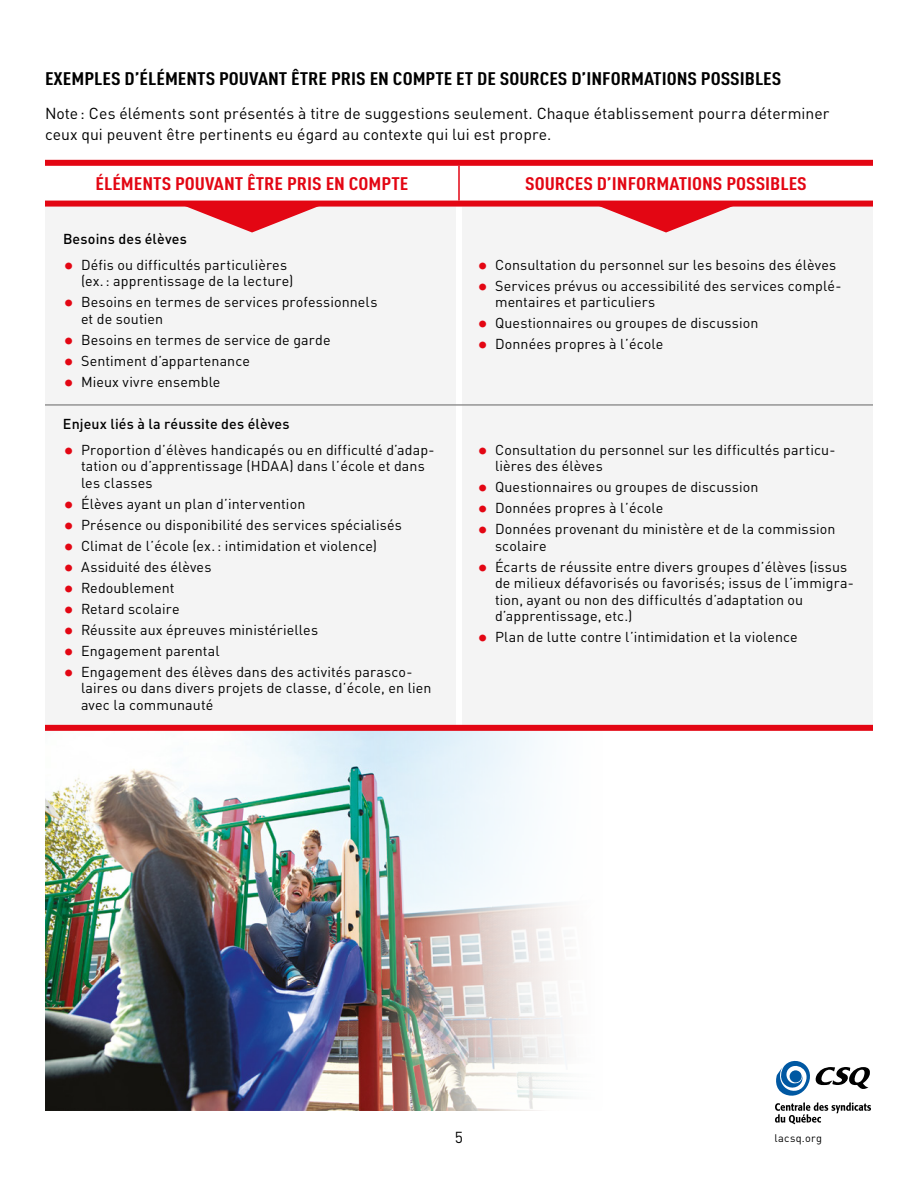
<style>
.page{position:relative;width:918px;height:1188px;background:#fff}
.page>*{position:absolute;margin:0;border:0;box-sizing:border-box;transform-origin:0 0}
.t1{font:700 condensed 18px "DIN Offc";color:#000;scale:1.2 1}
.t2{font:700 condensed 18px "DIN Offc";color:#e30613;scale:1.2 1}
.t3{font:15.75px/21px "DIN Offc";letter-spacing:.005em;color:#000}
.t4{font:14.25px/16.5px "DIN Offc";letter-spacing:.01em;color:#000}
.t5{font:500 14.25px "DIN Offc";letter-spacing:.01em;color:#000}
.t6{font:10.95px "DIN Offc";letter-spacing:.03em;color:#000}
.s1{font-size:21px;color:#e30613}
</style>
<div class="page">
<svg style="left:775px;top:1060px;width:96px;height:64px"></svg>
<img style="left:45px;top:731px;width:521px;height:380px">
<div style="left:45px;top:207px;width:828px;height:518px;background:#f4f4f4"></div>
<div style="left:456px;top:207px;width:6px;height:198px;background:#fff"></div>
<div style="left:456px;top:405px;width:6px;height:320px;background:#fff"></div>
<div style="left:45px;top:725px;width:414px;height:6px;background:#e30613"></div>
<div style="left:459px;top:725px;width:414px;height:6px;background:#e30613"></div>
<hr style="left:45px;top:405px;width:414px;height:1px;background:#646363">
<hr style="left:459px;top:405px;width:414px;height:1px;background:#646363">
<div style="left:45px;top:160px;width:414px;height:6px;background:#e30613"></div>
<div style="left:45px;top:201px;width:414px;height:6px;background:#e30613"></div>
<div style="left:459px;top:160px;width:414px;height:6px;background:#e30613"></div>
<div style="left:459px;top:201px;width:414px;height:6px;background:#e30613"></div>
<hr style="left:458px;top:166px;width:2px;height:35px;background:#e30613">
<svg style="left:182px;top:206px;width:140px;height:27px"></svg>
<svg style="left:596px;top:206px;width:140px;height:27px"></svg>
<p class="t1" style="left:45px;top:68px;width:615px">EXEMPLES D’ÉLÉMENTS POUVANT ÊTRE PRIS EN COMPTE ET DE SOURCES D’INFORMATIONS POSSIBLES</p>
<p class="t3" style="left:45px;top:103px;width:786px">Note: Ces éléments sont présentés à titre de suggestions seulement. Chaque établissement pourra déterminer ceux qui peuvent être pertinents eu égard au contexte qui lui est propre.</p>
<p class="t2" style="left:96px;top:173px;width:262px">ÉLÉMENTS POUVANT ÊTRE PRIS EN COMPTE</p>
<p class="t2" style="left:525px;top:173px;width:236px">SOURCES D’INFORMATIONS POSSIBLES</p>
<p class="t5" style="left:63px;top:230px;width:125px">Besoins des élèves</p>
<p class="t4" style="left:81px;top:256px;width:214px;text-indent:-18px"><span class="s1">•</span> Défis ou difficultés particulières (ex.: apprentissage de la lecture)</p>
<p class="t4" style="left:81px;top:294px;width:298px;text-indent:-18px"><span class="s1">•</span> Besoins en termes de services professionnels et de soutien</p>
<p class="t4" style="left:63px;top:331px;width:269px"><span class="s1">•</span> Besoins en termes de service de garde</p>
<p class="t4" style="left:63px;top:352px;width:189px"><span class="s1">•</span> Sentiment d’appartenance</p>
<p class="t4" style="left:63px;top:373px;width:159px"><span class="s1">•</span> Mieux vivre ensemble</p>
<p class="t5" style="left:63px;top:415px;width:228px">Enjeux liés à la réussite des élèves</p>
<p class="t4" style="left:81px;top:441px;width:355px;text-indent:-18px"><span class="s1">•</span> Proportion d’élèves handicapés ou en difficulté d’adap&shy;tation ou d’apprentissage (HDAA) dans l’école et dans les classes</p>
<p class="t4" style="left:63px;top:495px;width:244px"><span class="s1">•</span> Élèves ayant un plan d’intervention</p>
<p class="t4" style="left:63px;top:516px;width:340px"><span class="s1">•</span> Présence ou disponibilité des services spécialisés</p>
<p class="t4" style="left:63px;top:537px;width:316px"><span class="s1">•</span> Climat de l’école (ex.: intimidation et violence)</p>
<p class="t4" style="left:63px;top:558px;width:150px"><span class="s1">•</span> Assiduité des élèves</p>
<p class="t4" style="left:63px;top:579px;width:113px"><span class="s1">•</span> Redoublement</p>
<p class="t4" style="left:63px;top:600px;width:118px"><span class="s1">•</span> Retard scolaire</p>
<p class="t4" style="left:63px;top:621px;width:257px"><span class="s1">•</span> Réussite aux épreuves ministérielles</p>
<p class="t4" style="left:63px;top:642px;width:158px"><span class="s1">•</span> Engagement parental</p>
<p class="t4" style="left:81px;top:663px;width:352px;text-indent:-18px"><span class="s1">•</span> Engagement des élèves dans des activités parasco&shy;laires ou dans divers projets de classe, d’école, en lien avec la communauté</p>
<p class="t4" style="left:477px;top:256px;width:361px"><span class="s1">•</span> Consultation du personnel sur les besoins des élèves</p>
<p class="t4" style="left:495px;top:277px;width:348px;text-indent:-18px"><span class="s1">•</span> Services prévus ou accessibilité des services complé&shy;mentaires et particuliers</p>
<p class="t4" style="left:477px;top:315px;width:283px"><span class="s1">•</span> Questionnaires ou groupes de discussion</p>
<p class="t4" style="left:477px;top:336px;width:188px"><span class="s1">•</span> Données propres à l’école</p>
<p class="t4" style="left:495px;top:441px;width:342px;text-indent:-18px"><span class="s1">•</span> Consultation du personnel sur les difficultés particu&shy;lières des élèves</p>
<p class="t4" style="left:477px;top:479px;width:283px"><span class="s1">•</span> Questionnaires ou groupes de discussion</p>
<p class="t4" style="left:477px;top:500px;width:188px"><span class="s1">•</span> Données propres à l’école</p>
<p class="t4" style="left:495px;top:521px;width:342px;text-indent:-18px"><span class="s1">•</span> Données provenant du ministère et de la commission scolaire</p>
<p class="t4" style="left:495px;top:558px;width:360px;text-indent:-18px"><span class="s1">•</span> Écarts de réussite entre divers groupes d’élèves (issus de milieux défavorisés ou favorisés; issus de l’immigra&shy;tion, ayant ou non des difficultés d’adaptation ou d’apprentissage, etc.)</p>
<p class="t4" style="left:477px;top:629px;width:322px"><span class="s1">•</span> Plan de lutte contre l’intimidation et la violence</p>
<p class="t3" style="left:455px;top:1127px;width:10px">5</p>
<p class="t6" style="left:775px;top:1132px;width:49px">lacsq.org</p>
</div>
